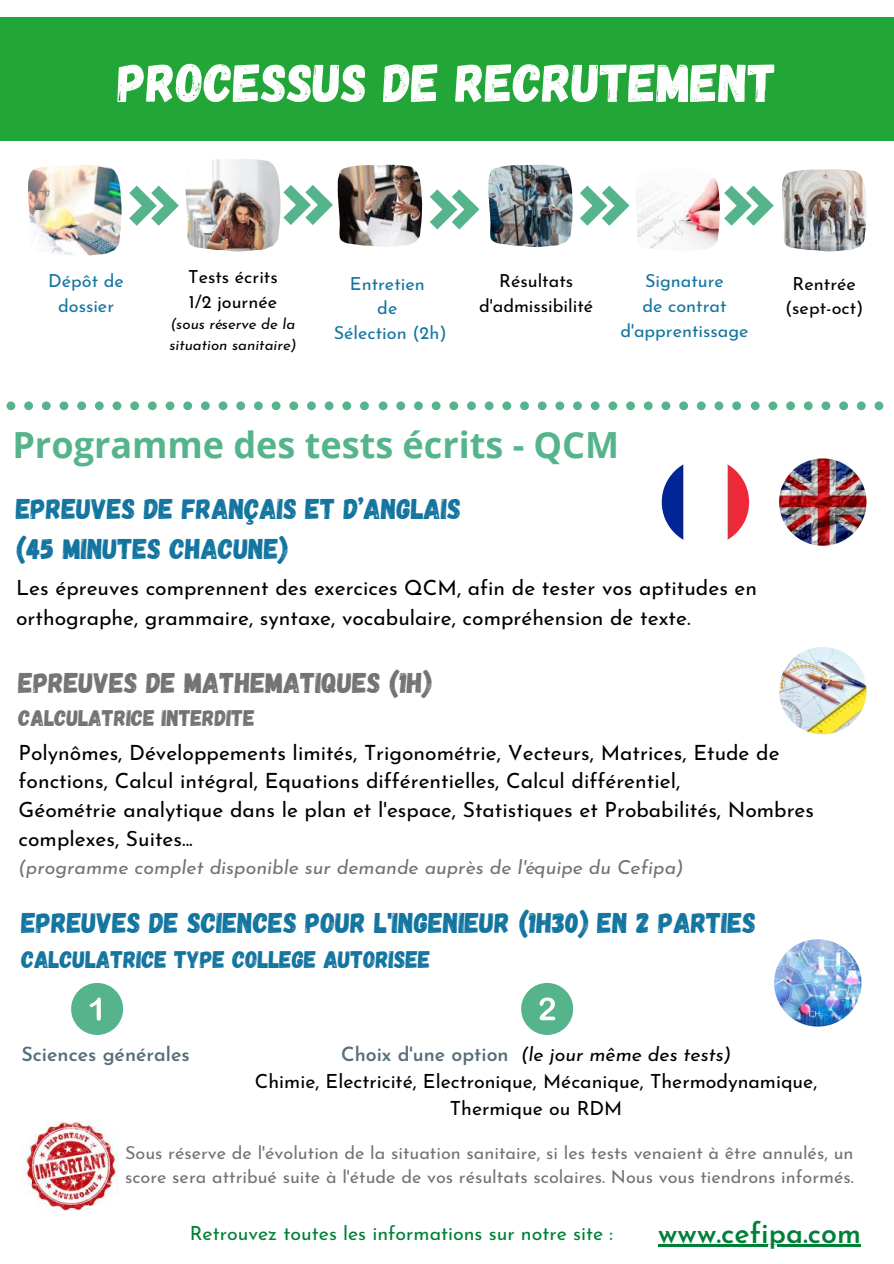
<style>
.page{position:relative;width:894px;height:1264px;background:#fff}
.page>*{position:absolute;margin:0;border:0;box-sizing:border-box;transform-origin:0 0}
.t1{font:54px "Gagalin";color:#fff}
.t2{font:700 36px "Open Sans";color:#56b48c}
.t3{font:28.5px/39.8px "Gagalin";color:#13759f}
.t4{font:28.5px "Gagalin";color:#737373}
.t5{font:600 28.5px "Josefin Sans";color:#008037}
.t6{font:24px "Gagalin";color:#13759f}
.t7{font:22.5px "Gagalin";color:#737373}
.t8{font:21px/29px "Josefin Sans";color:#000}
.t9{font:19.5px/27px "Josefin Sans";color:#000;text-align:center}
.t10{font:italic 19.5px "Josefin Sans";color:#737373}
.t11{font:19.5px "Josefin Sans";color:#008037}
.t12{font:600 19.5px "Josefin Sans";color:#556e79}
.t13{font:18px/24.8px "Josefin Sans";color:#737373}
.t14{font:18px/24.8px "Josefin Sans";color:#13759f;text-align:center}
.t15{font:18px/24.8px "Josefin Sans";color:#010101;text-align:center}
.t16{font:italic 15px/20.2px "Josefin Sans";color:#010101}
.s1{font-weight:600;color:#556e79}
.s2{font-style:italic}
</style>
<div class="page">
<div style="left:0;top:17px;width:893px;height:124px;background:#23a638"></div>
<img style="left:28px;top:165px;width:93px;height:91px">
<img style="left:185px;top:159px;width:95px;height:92px">
<img style="left:337px;top:165px;width:85px;height:82px">
<img style="left:488px;top:165px;width:84px;height:82px">
<img style="left:637px;top:177px;width:82px;height:72px">
<svg style="left:129px;top:185px;width:50px;height:41px"></svg>
<svg style="left:430px;top:189px;width:49px;height:40px"></svg>
<svg style="left:580px;top:185px;width:49px;height:41px"></svg>
<svg style="left:283px;top:185px;width:50px;height:40px"></svg>
<svg style="left:724px;top:185px;width:49px;height:41px"></svg>
<img style="left:782px;top:169px;width:84px;height:82px">
<svg style="left:7px;top:401px;width:362px;height:9px"></svg>
<svg style="left:378px;top:401px;width:362px;height:9px"></svg>
<svg style="left:750px;top:401px;width:134px;height:9px"></svg>
<div style="left:71px;top:982px;width:52px;height:52px;background:#56b48c;border-radius:50%"></div>
<svg style="left:90px;top:997px;width:11px;height:23px"></svg>
<div style="left:521px;top:982px;width:52px;height:52px;background:#56b48c;border-radius:50%"></div>
<svg style="left:539px;top:997px;width:16px;height:23px"></svg>
<img style="left:661px;top:458px;width:87px;height:87px;border-radius:50%">
<img style="left:778px;top:458px;width:88px;height:87px;border-radius:50%">
<img style="left:773px;top:939px;width:88px;height:87px;border-radius:50%">
<img style="left:778px;top:647px;width:88px;height:87px;border-radius:50%">
<img style="left:22px;top:1121px;width:97px;height:89px">
<hr style="left:658px;top:1244px;width:202px;height:2px;background:#008037">
<h1 class="t1" style="left:118px;top:48px;width:660px">PROCESSUS DE RECRUTEMENT</h1>
<p class="t14" style="left:48px;top:270px;width:77px">Dépôt de dossier</p>
<p class="t15" style="left:188px;top:266px;width:91px;text-align:left">Tests écrits<br>1/2 journée</p>
<p class="t16" style="left:169px;top:315px;width:129px">(sous réserve de la situation sanitaire)</p>
<p class="t14" style="left:333px;top:273px;width:114px">Entretien<br>de<br>Sélection (2h)</p>
<p class="t15" style="left:479px;top:270px;width:115px">Résultats d'admissibilité</p>
<p class="t14" style="left:620px;top:270px;width:130px">Signature<br>de contrat d'apprentissage</p>
<p class="t15" style="left:784px;top:273px;width:80px">Rentrée (sept-oct)</p>
<h2 class="t2" style="left:12px;top:420px;width:608px">Programme des tests écrits - QCM</h2>
<h3 class="t3" style="left:16px;top:487px;width:446px">EPREUVES DE FRANÇAIS ET D’ANGLAIS (45 MINUTES CHACUNE)</h3>
<p class="t8" style="left:16px;top:575px;width:742px">Les épreuves comprennent des exercices QCM, afin de tester vos aptitudes en orthographe, grammaire, syntaxe, vocabulaire, compréhension de texte.</p>
<h3 class="t4" style="left:19px;top:664px;width:415px">EPREUVES DE MATHEMATIQUES (1H)</h3>
<p class="t7" style="left:19px;top:703px;width:238px">CALCULATRICE INTERDITE</p>
<p class="t8" style="left:19px;top:739px;width:796px">Polynômes, Développements limités, Trigonométrie, Vecteurs, Matrices, Etude de fonctions, Calcul intégral, Equations différentielles, Calcul différentiel,<br>Géométrie analytique dans le plan et l'espace, Statistiques et Probabilités, Nombres complexes, Suites...</p>
<p class="t10" style="left:19px;top:859px;width:666px">(programme complet disponible sur demande auprès de l'équipe du Cefipa)</p>
<h3 class="t3" style="left:22px;top:902px;width:736px">EPREUVES DE SCIENCES POUR L'INGENIEUR (1H30) EN 2 PARTIES</h3>
<p class="t6" style="left:22px;top:944px;width:410px">CALCULATRICE TYPE COLLEGE AUTORISEE</p>
<p class="t12" style="left:22px;top:1046px;width:170px">Sciences générales</p>
<p class="t9" style="left:255px;top:1042px;width:564px"><span class="s1">Choix d'une option</span> <span class="s2">(le jour même des tests)<br></span>Chimie, Electricité, Electronique, Mécanique, Thermodynamique,<br>Thermique ou RDM</p>
<p class="t13" style="left:125px;top:1141px;width:730px">Sous réserve de l'évolution de la situation sanitaire, si les tests venaient à être annulés, un score sera attribué suite à l'étude de vos résultats scolaires. Nous vous tiendrons informés.</p>
<p class="t11" style="left:190px;top:1225px;width:424px">Retrouvez toutes les informations sur notre site :</p>
<h3 class="t5" style="left:658px;top:1221px;width:204px">www.cefipa.com</h3>
</div>
